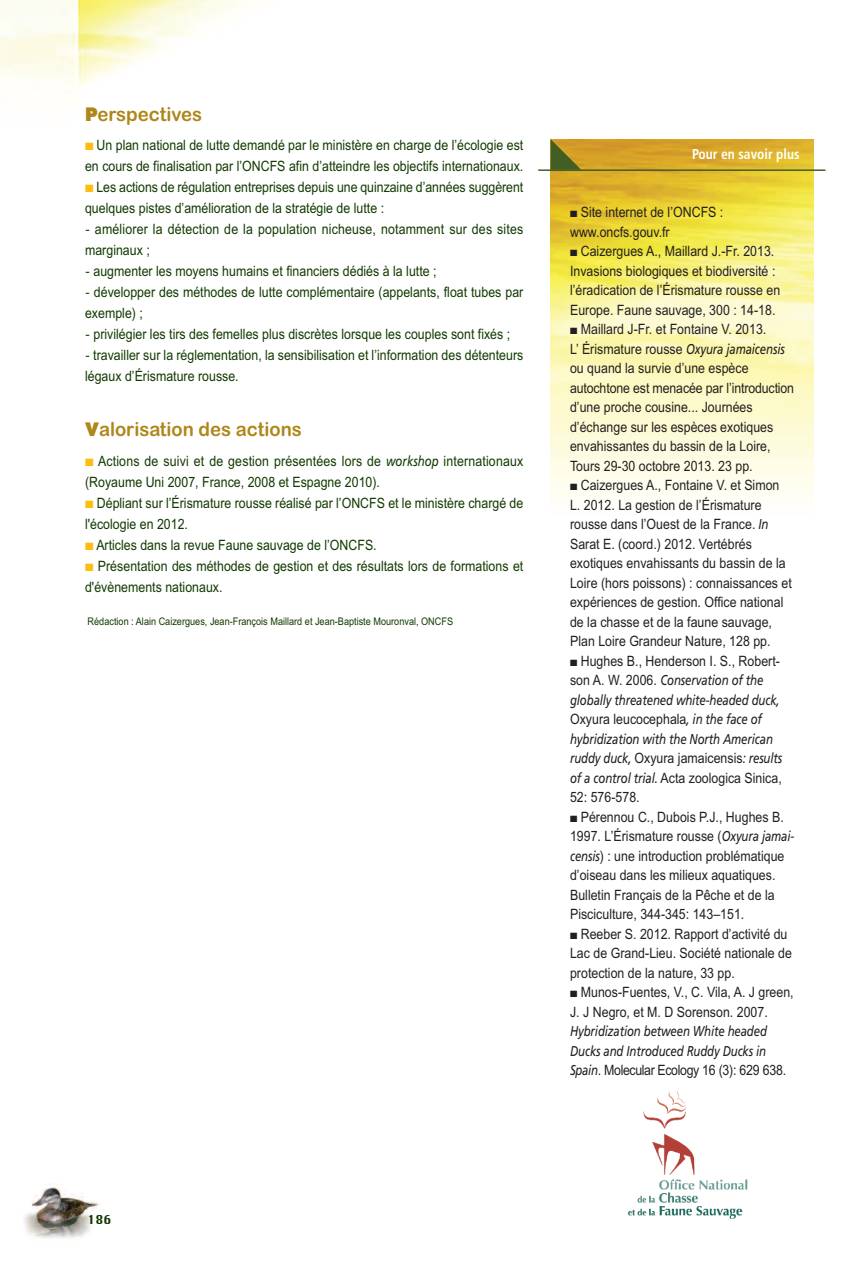
<style>
.page{position:relative;width:851px;height:1263px;background:#fff}
.page>*{position:absolute;margin:0;border:0;box-sizing:border-box;transform-origin:0 0}
.t1{font:19.5px "Arial Rounded MT Bold";color:#ae861a;scale:.95 1}
.t2{font:14.25px/19.5px "Arial Narrow";color:#231f20;scale:1.06 1}
.t3{font:14.25px/21px "Arial Narrow";color:#123a01;scale:1.06 1}
.t4{font:italic 14.25px/19.5px "Frutiger";letter-spacing:-.01em;color:#231f20;scale:.8 1}
.t5{font:14.25px "Arial Narrow";letter-spacing:-.025em;color:#231f20;scale:1.06 1}
.t6{font:700 condensed 14.25px "Frutiger";color:#fff;scale:.95 1}
.t7{font:10.5px "Arial Narrow";color:#123a01;scale:1.06 1}
.s1{font-family:"Futura";font-weight:800;font-size:18px}
.s2{color:#fdbe12}
.s3{font-family:"Cambria Math"}
.s4{font-family:"Frutiger";font-style:italic}
.s5{font-family:"Arial Narrow";font-style:normal}
</style>
<div class="page">
<img style="left:24px;top:1184px;width:75px;height:54px">
<img style="left:627px;top:1090px;width:121px;height:129px">
<img style="left:0;top:0;width:814px;height:152px">
<img style="left:550px;top:139px;width:263px;height:143px">
<hr style="left:538px;top:169px;width:287px;height:2px;background:#415f25">
<svg style="left:550px;top:139px;width:31px;height:31px"></svg>
<img style="left:550px;top:282px;width:263px;height:213px">
<svg style="left:89px;top:1215px;width:10px;height:9px"></svg>
<h1 class="t1" style="left:85px;top:103px;width:125px"><span class="s1">P</span>erspectives</h1>
<p class="t3" style="left:85px;top:135px;width:415px"><span class="s2">■</span> Un plan national de lutte demandé par le ministère en charge de l’écologie est en cours de finalisation par l’ONCFS afin d’atteindre les objectifs internationaux.</p>
<p class="t3" style="left:85px;top:177px;width:415px"><span class="s2">■</span> Les actions de régulation entreprises depuis une quinzaine d’années suggèrent quelques pistes d’amélioration de la stratégie de lutte :</p>
<p class="t3" style="left:85px;top:219px;width:415px"><span class="s3">-</span> améliorer la détection de la population nicheuse, notamment sur des sites marginaux ;</p>
<p class="t3" style="left:85px;top:261px;width:333px"><span class="s3">-</span> augmenter les moyens humains et financiers dédiés à la lutte ;</p>
<p class="t3" style="left:85px;top:282px;width:415px"><span class="s3">-</span> développer des méthodes de lutte complémentaire (appelants, float tubes par exemple) ;</p>
<p class="t3" style="left:85px;top:324px;width:402px"><span class="s3">-</span> privilégier les tirs des femelles plus discrètes lorsque les couples sont fixés ;</p>
<p class="t3" style="left:85px;top:345px;width:415px"><span class="s3">-</span> travailler sur la réglementation, la sensibilisation et l’information des détenteurs légaux d’Érismature rousse.</p>
<h1 class="t1" style="left:85px;top:418px;width:230px"><span class="s1">V</span>alorisation des actions</h1>
<p class="t3" style="left:85px;top:450px;width:415px"><span class="s2">■</span> Actions de suivi et de gestion présentées lors de <span class="s4">workshop</span> internationaux (Royaume Uni 2007, France, 2008 et Espagne 2010).</p>
<p class="t3" style="left:85px;top:492px;width:415px"><span class="s2">■</span> Dépliant sur l’Érismature rousse réalisé par l’ONCFS et le ministère chargé de l'écologie en 2012.</p>
<p class="t3" style="left:85px;top:534px;width:276px"><span class="s2">■</span> Articles dans la revue Faune sauvage de l’ONCFS.</p>
<p class="t3" style="left:85px;top:555px;width:415px"><span class="s2">■</span> Présentation des méthodes de gestion et des résultats lors de formations et d'évènements nationaux.</p>
<p class="t7" style="left:88px;top:615px;width:346px">Rédaction : Alain Caizergues, Jean-François Maillard et Jean-Baptiste Mouronval, ONCFS</p>
<p class="t6" style="left:692px;top:148px;width:115px">Pour en savoir plus</p>
<p class="t2" style="left:570px;top:203px;width:146px">■ Site internet de l’ONCFS : www.oncfs.gouv.fr</p>
<p class="t2" style="left:570px;top:242px;width:200px">■ Caizergues A., Maillard J.-Fr. 2013.<br>Invasions biologiques et biodiversité : l’éradication de l’Érismature rousse en Europe. Faune sauvage, 300 : 14-18.</p>
<p class="t2" style="left:570px;top:320px;width:213px">■ Maillard J-Fr. et Fontaine V. 2013.<br>L’ Érismature rousse <span class="s4">Oxyura jamaicensis </span>ou quand la survie d’une espèce autochtone est menacée par l’introduction d’une proche cousine... Journées d’échange sur les espèces exotiques envahissantes du bassin de la Loire, Tours 29-30 octobre 2013. 23 pp.</p>
<p class="t2" style="left:570px;top:476px;width:211px">■ Caizergues A., Fontaine V. et Simon L. 2012. La gestion de l’Érismature rousse dans l’Ouest de la France. <span class="s4">In </span>Sarat E. (coord.) 2012. Vertébrés exotiques envahissants du bassin de la Loire (hors poissons) : connaissances et expériences de gestion. Office national de la chasse et de la faune sauvage, Plan Loire Grandeur Nature, 128 pp.</p>
<p class="t2" style="left:570px;top:651px;width:199px">■ Hughes B., Henderson I. S., Robert-</p>
<p class="t4" style="left:570px;top:672px;width:263px"><span class="s5">son A. W. 2006.</span> Conservation of the globally threatened white-headed duck,</p>
<p class="t2" style="left:570px;top:710px;width:182px">Oxyura leucocephala<span class="s4">, in the face of</span></p>
<p class="t4" style="left:570px;top:730px;width:267px">hybridization with the North American ruddy duck, <span class="s5">Oxyura jamaicensis</span>: results</p>
<p class="t2" style="left:570px;top:768px;width:201px"><span class="s4">of a control trial.</span> Acta zoologica Sinica,<br>52: 576-578.</p>
<p class="t2" style="left:570px;top:807px;width:213px">■ Pérennou C., Dubois P.J., Hughes B.<br>1997. L’Érismature rousse (<span class="s4">Oxyura jamai&shy;censis</span>) : une introduction problématique d’oiseau dans les milieux aquatiques.<br>Bulletin Français de la Pêche et de la Pisciculture, 344-345: 143–151.</p>
<p class="t2" style="left:570px;top:924px;width:211px">■ Reeber S. 2012. Rapport d’activité du<br>Lac de Grand-Lieu. Société nationale de protection de la nature, 33 pp.</p>
<p class="t2" style="left:570px;top:983px;width:212px">■ Munos-Fuentes, V., C. Vila, A. J green,<br>J. J Negro, et M. D Sorenson. 2007.</p>
<p class="t4" style="left:570px;top:1023px;width:247px">Hybridization between White headed<br>Ducks and Introduced Ruddy Ducks in</p>
<p class="t5" style="left:570px;top:1062px;width:205px"><span class="s4">Spain</span>. Molecular Ecology 16 (3): 629 638.</p>
</div>
